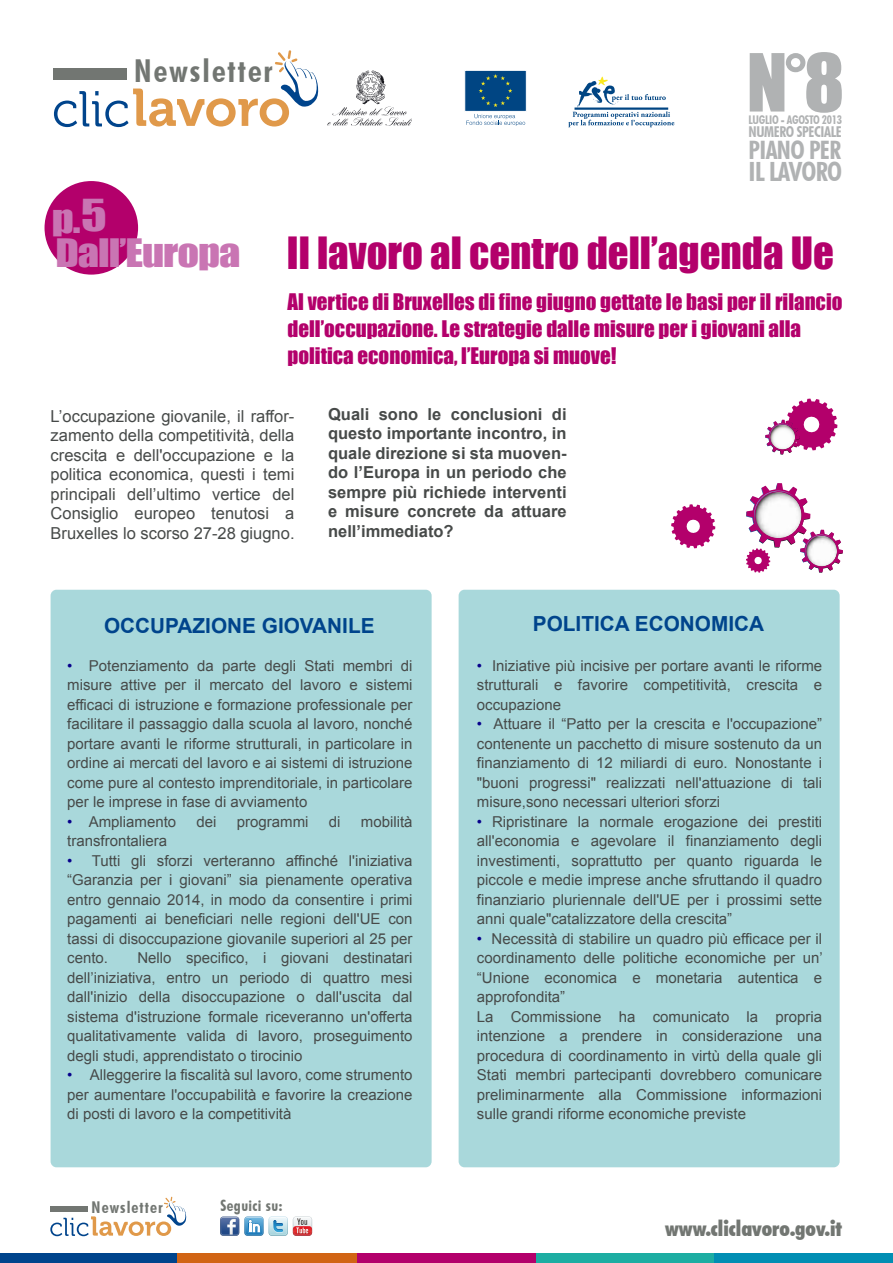
<style>
.page{position:relative;width:893px;height:1263px;background:#fff}
.page>*{position:absolute;margin:0;border:0;box-sizing:border-box;transform-origin:0 0}
.t1{font:73.95px "Impact";color:#b0b2b3}
.t2{font:40.8px "Impact";color:#b3006b}
.t3{font:40.5px "Impact";color:#c975b3;scale:1.18 1}
.t4{font:36px "Impact";letter-spacing:-.025em;color:#c975b3;scale:1.18 1}
.t5{font:700 condensed 31.65px "Futura BT";letter-spacing:.065em;color:#727672}
.t6{font:700 condensed 26.55px "Futura BT";letter-spacing:-.025em;color:#b0b2b3}
.t7{font:700 condensed 25.35px "Futura BT";letter-spacing:-.025em;color:#b0b2b3}
.t8{font:21px/27px "Impact";color:#b3006b}
.t9{font:900 condensed 21px "Futura BT";color:#727672}
.t10{font:700 20.85px "Arial";color:#00448c}
.t11{font:16.5px/19.5px "Arial";color:#474a49;text-align:justify}
.t12{font:700 16.5px/19.5px "Arial";color:#474a49;text-align:justify}
.t13{font:700 condensed 16.2px "Futura BT";letter-spacing:.065em;color:#727672}
.t14{font:700 condensed 15.45px "Futura BT";letter-spacing:.025em;color:#727672}
.t15{font:15px/19.5px "Arial";color:#474a49;text-align:justify}
.t16{font:700 condensed 14.85px "Futura BT";letter-spacing:-.025em;color:#b0b2b3}
.t17{font:700 condensed 12px "Futura BT";letter-spacing:-.025em;color:#b0b2b3}
.s1{color:#06008b}
</style>
<div class="page">
<div style="left:51px;top:590px;width:381px;height:577px;background:#a9d8db;border-radius:6px"></div>
<div style="left:459px;top:590px;width:381px;height:577px;background:#a9d8db;border-radius:6px"></div>
<div style="left:45px;top:181px;width:93px;height:94px;background:#b3006b;border-radius:50%"></div>
<svg style="left:54px;top:50px;width:265px;height:77px"></svg>
<div style="left:53px;top:68px;width:73px;height:11px;background:#727672"></div>
<svg style="left:568px;top:76px;width:106px;height:51px"></svg>
<hr style="left:574px;top:108px;width:94px;height:2px;background:#004583">
<div style="left:464px;top:70px;width:63px;height:42px;background:#004583;border:1px solid #fff"></div>
<svg style="left:479px;top:74px;width:33px;height:33px"></svg>
<svg style="left:466px;top:114px;width:59px;height:12px"></svg>
<svg style="left:327px;top:70px;width:85px;height:56px"></svg>
<svg style="left:50px;top:1197px;width:137px;height:39px"></svg>
<div style="left:50px;top:1206px;width:38px;height:6px;background:#727672"></div>
<div style="left:0;top:1253px;width:179px;height:9px;background:#00448c"></div>
<div style="left:178px;top:1253px;width:179px;height:9px;background:#d16414"></div>
<div style="left:357px;top:1253px;width:179px;height:9px;background:#b3006b"></div>
<div style="left:536px;top:1253px;width:179px;height:9px;background:#1dada2"></div>
<div style="left:714px;top:1253px;width:179px;height:9px;background:#018eb3"></div>
<svg style="left:220px;top:1216px;width:92px;height:20px"></svg>
<svg style="left:671px;top:504px;width:44px;height:44px"></svg>
<svg style="left:746px;top:483px;width:97px;height:90px"></svg>
<svg style="left:765px;top:399px;width:72px;height:55px"></svg>
<img style="left:769px;top:424px;width:24px;height:21px">
<svg style="left:750px;top:53px;width:55px;height:59px"></svg>
<h3 class="t5" style="left:134px;top:51px;width:140px">Newsletter</h3>
<h3 class="t3" style="left:81px;top:184px;width:23px">5</h3>
<h3 class="t4" style="left:56px;top:225px;width:158px">Dall’Europa</h3>
<h3 class="t4" style="left:52px;top:191px;width:26px">p.</h3>
<h1 class="t1" style="left:804px;top:25px;width:42px">8</h1>
<p class="t16" style="left:748px;top:123px;width:95px">NUMERO SPECIALE</p>
<h3 class="t7" style="left:748px;top:134px;width:94px">PIANO PER</h3>
<h3 class="t6" style="left:748px;top:156px;width:95px">IL LAVORO</h3>
<p class="t17" style="left:748px;top:113px;width:95px">LUGLIO - AGOSTO 2013</p>
<h2 class="t2" style="left:287px;top:221px;width:549px">Il lavoro al centro dell’agenda Ue</h2>
<h3 class="t8" style="left:288px;top:288px;width:556px">Al vertice di Bruxelles di fine giugno gettate le basi per il rilancio dell’occupazione. Le strategie dalle misure per i giovani alla politica economica, l’Europa si muove!</h3>
<p class="t11" style="left:51px;top:406px;width:245px">L’occupazione giovanile, il raffor&shy;zamento della competitività, della crescita e dell'occupazione e la politica economica, questi i temi principali dell’ultimo vertice del Consiglio europeo tenutosi a Bruxelles lo scorso 27-28 giugno.</p>
<p class="t12" style="left:328px;top:404px;width:240px">Quali sono le conclusioni di questo importante incontro, in quale direzione si sta muoven&shy;do l’Europa in un periodo che sempre più richiede interventi e misure concrete da attuare nell’immediato?</p>
<h3 class="t10" style="left:104px;top:612px;width:272px">OCCUPAZIONE GIOVANILE</h3>
<p class="t15" style="left:67px;top:656px;width:347px"><span class="s1">•</span> Potenziamento da parte degli Stati membri di misure attive per il mercato del lavoro e sistemi efficaci di istruzione e formazione professionale per facilitare il passaggio dalla scuola al lavoro, nonché portare avanti le riforme strutturali, in particolare in ordine ai mercati del lavoro e ai sistemi di istruzione come pure al contesto imprenditoriale, in particolare per le imprese in fase di avviamento</p>
<p class="t15" style="left:67px;top:812px;width:111px"><span class="s1">•</span> Ampliamento</p>
<p class="t15" style="left:197px;top:812px;width:22px">dei</p>
<p class="t15" style="left:237px;top:812px;width:73px">programmi</p>
<p class="t15" style="left:329px;top:812px;width:13px">di</p>
<p class="t15" style="left:361px;top:812px;width:53px">mobilità</p>
<p class="t15" style="left:67px;top:831px;width:102px">transfrontaliera</p>
<p class="t15" style="left:67px;top:851px;width:347px"><span class="s1">•</span> Tutti gli sforzi verteranno affinché l'iniziativa “Garanzia per i giovani” sia pienamente operativa entro gennaio 2014, in modo da consentire i primi pagamenti ai beneficiari nelle regioni dell'UE con tassi di disoccupazione giovanile superiori al 25 per cento.</p>
<p class="t15" style="left:67px;top:948px;width:347px;text-indent:70px">Nello specifico, i giovani destinatari dell’iniziativa, entro un periodo di quattro mesi dall'inizio della disoccupazione o dall'uscita dal sistema d'istruzione formale riceveranno un'offerta qualitativamente valida di lavoro, proseguimento degli studi, apprendistato o tirocinio</p>
<p class="t15" style="left:67px;top:1065px;width:347px"><span class="s1">•</span> Alleggerire la fiscalità sul lavoro, come strumento per aumentare l'occupabilità e favorire la creazione di posti di lavoro e la competitività</p>
<p class="t13" style="left:92px;top:1197px;width:73px">Newsletter</p>
<p class="t14" style="left:221px;top:1196px;width:64px">Seguici su:</p>
<h3 class="t10" style="left:533px;top:609px;width:233px">POLITICA ECONOMICA</h3>
<p class="t15" style="left:477px;top:656px;width:347px"><span class="s1">•</span> Iniziative più incisive per portare avanti le riforme strutturali e favorire competitività, crescita e occupazione</p>
<p class="t15" style="left:477px;top:714px;width:347px"><span class="s1">•</span> Attuare il “Patto per la crescita e l'occupazione” contenente un pacchetto di misure sostenuto da un finanziamento di 12 miliardi di euro. Nonostante i "buoni progressi" realizzati nell'attuazione di tali misure,sono necessari ulteriori sforzi</p>
<p class="t15" style="left:477px;top:812px;width:347px"><span class="s1">•</span> Ripristinare la normale erogazione dei prestiti all'economia e agevolare il finanziamento degli investimenti, soprattutto per quanto riguarda le piccole e medie imprese anche sfruttando il quadro finanziario pluriennale dell'UE per i prossimi sette anni quale"catalizzatore della crescita”</p>
<p class="t15" style="left:477px;top:929px;width:347px;text-align:left"><span class="s1">•</span> Necessità di stabilire un quadro più efficace per il coordinamento delle politiche economiche per un’ “Unione economica e monetaria autentica e approfondita”<br>La Commissione ha comunicato la propria intenzione a prendere in considerazione una procedura di coordinamento in virtù della quale gli Stati membri partecipanti dovrebbero comunicare preliminarmente alla Commissione informazioni sulle grandi riforme economiche previste</p>
<h3 class="t9" style="left:665px;top:1216px;width:178px">www.cliclavoro.gov.it</h3>
</div>
